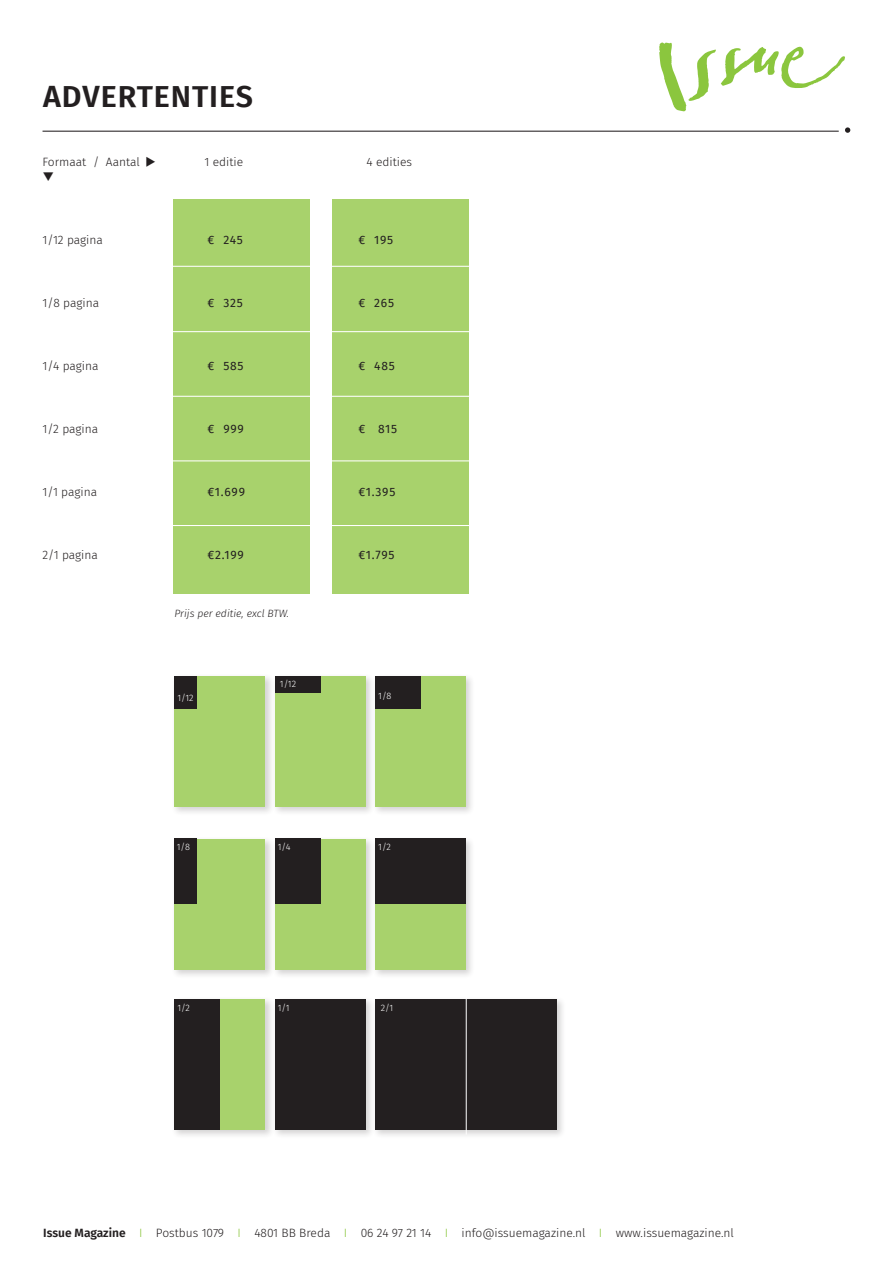
<style>
.page{position:relative;width:893px;height:1263px;background:#fff}
.page>*{position:absolute;margin:0;border:0;box-sizing:border-box;transform-origin:0 0}
.t1{font:600 30.45px "Fira Sans";letter-spacing:.03em;color:#231f20}
.t2{font:300 12px "Fira Sans";color:#231f20}
.t3{font:12px "Fira Sans";letter-spacing:.07em;color:#231f20}
.t4{font:italic 300 10.5px "Fira Sans";color:#231f20}
.t5{font:300 9.15px "Fira Sans";color:#fff}
.s1{font-weight:600}
.s2{color:#8bc63e}
</style>
<div class="page">
<hr style="left:43px;top:131px;width:796px;height:1px;background:#231f20">
<svg style="left:845px;top:127px;width:5px;height:6px"></svg>
<div style="left:173px;top:200px;width:136px;height:394px;background:#a8d26c"></div>
<div style="left:332px;top:200px;width:137px;height:394px;background:#a8d26c"></div>
<hr style="left:43px;top:266px;width:433px;height:1px;background:#fff">
<hr style="left:42px;top:331px;width:433px;height:1px;background:#fff">
<hr style="left:37px;top:396px;width:434px;height:1px;background:#fff">
<hr style="left:42px;top:460px;width:433px;height:1px;background:#fff">
<hr style="left:52px;top:525px;width:433px;height:1px;background:#fff">
<div style="left:172px;top:673px;width:103px;height:143px;background:#231f20;opacity:.2"></div>
<div style="left:174px;top:676px;width:91px;height:131px;background:#a8d26c"></div>
<div style="left:272px;top:673px;width:103px;height:143px;background:#231f20;opacity:.2"></div>
<div style="left:275px;top:676px;width:91px;height:131px;background:#a8d26c"></div>
<div style="left:373px;top:673px;width:103px;height:143px;background:#231f20;opacity:.2"></div>
<div style="left:375px;top:676px;width:91px;height:131px;background:#a8d26c"></div>
<div style="left:172px;top:836px;width:103px;height:143px;background:#231f20;opacity:.2"></div>
<div style="left:174px;top:839px;width:91px;height:130px;background:#a8d26c"></div>
<div style="left:272px;top:836px;width:103px;height:143px;background:#231f20;opacity:.2"></div>
<div style="left:275px;top:839px;width:91px;height:130px;background:#a8d26c"></div>
<div style="left:373px;top:836px;width:103px;height:143px;background:#231f20;opacity:.2"></div>
<div style="left:375px;top:839px;width:91px;height:130px;background:#a8d26c"></div>
<div style="left:174px;top:676px;width:23px;height:33px;background:#231f20"></div>
<div style="left:275px;top:676px;width:45px;height:16px;background:#231f20"></div>
<div style="left:375px;top:676px;width:46px;height:33px;background:#231f20"></div>
<div style="left:174px;top:839px;width:23px;height:65px;background:#231f20"></div>
<div style="left:275px;top:839px;width:45px;height:65px;background:#231f20"></div>
<div style="left:375px;top:839px;width:91px;height:65px;background:#231f20"></div>
<div style="left:172px;top:996px;width:103px;height:143px;background:#231f20;opacity:.2"></div>
<div style="left:174px;top:999px;width:91px;height:131px;background:#a8d26c"></div>
<div style="left:174px;top:999px;width:46px;height:131px;background:#231f20"></div>
<div style="left:272px;top:996px;width:103px;height:143px;background:#231f20;opacity:.2"></div>
<div style="left:275px;top:999px;width:91px;height:131px;background:#231f20"></div>
<div style="left:372px;top:996px;width:194px;height:143px;background:#231f20;opacity:.2"></div>
<div style="left:375px;top:999px;width:182px;height:131px;background:#231f20"></div>
<hr style="left:466px;top:994px;width:1px;height:140px;background:#fff">
<svg style="left:659px;top:43px;width:186px;height:69px"></svg>
<h1 class="t1" style="left:43px;top:71px;width:211px">ADVERTENTIES</h1>
<p class="t2" style="left:43px;top:153px;width:115px">Formaat / Aantal ◆</p>
<p class="t2" style="left:205px;top:153px;width:40px">1 editie</p>
<p class="t2" style="left:367px;top:153px;width:47px">4 edities</p>
<p class="t2" style="left:43px;top:231px;width:62px">1/12 pagina</p>
<p class="t3" style="left:208px;top:231px;width:37px">€ 245</p>
<p class="t3" style="left:358px;top:231px;width:36px">€ 195</p>
<p class="t2" style="left:43px;top:294px;width:58px">1/8 pagina</p>
<p class="t3" style="left:208px;top:294px;width:37px">€ 325</p>
<p class="t3" style="left:358px;top:294px;width:37px">€ 265</p>
<p class="t2" style="left:43px;top:357px;width:58px">1/4 pagina</p>
<p class="t3" style="left:208px;top:357px;width:38px">€ 585</p>
<p class="t3" style="left:358px;top:357px;width:38px">€ 485</p>
<p class="t2" style="left:43px;top:420px;width:57px">1/2 pagina</p>
<p class="t3" style="left:208px;top:420px;width:38px">€ 999</p>
<p class="t3" style="left:358px;top:420px;width:40px">€ 815</p>
<p class="t2" style="left:43px;top:483px;width:56px">1/1 pagina</p>
<p class="t3" style="left:208px;top:483px;width:39px">€1.699</p>
<p class="t3" style="left:358px;top:483px;width:39px">€1.395</p>
<p class="t2" style="left:43px;top:546px;width:57px">2/1 pagina</p>
<p class="t3" style="left:208px;top:545px;width:38px">€2.199</p>
<p class="t3" style="left:358px;top:545px;width:38px">€1.795</p>
<p class="t4" style="left:174px;top:606px;width:116px">Prijs per editie, excl BTW.</p>
<p class="t5" style="left:177px;top:691px;width:18px">1/12</p>
<p class="t5" style="left:280px;top:677px;width:18px">1/12</p>
<p class="t5" style="left:378px;top:690px;width:15px">1/8</p>
<p class="t5" style="left:177px;top:841px;width:15px">1/8</p>
<p class="t5" style="left:278px;top:840px;width:14px">1/4</p>
<p class="t5" style="left:378px;top:840px;width:14px">1/2</p>
<p class="t5" style="left:177px;top:1001px;width:14px">1/2</p>
<p class="t5" style="left:278px;top:1001px;width:13px">1/1</p>
<p class="t5" style="left:381px;top:1001px;width:14px">2/1</p>
<p class="t2" style="left:43px;top:1224px;width:692px"><span class="s1">Issue Magazine</span> <span class="s2">I</span> Postbus 1079 <span class="s2">I</span> 4801 BB Breda <span class="s2">I</span> 06 24 97 21 14 <span class="s2">I</span> info@issuemagazine.nl <span class="s2">I</span> www.issuemagazine.nl</p>
</div>
